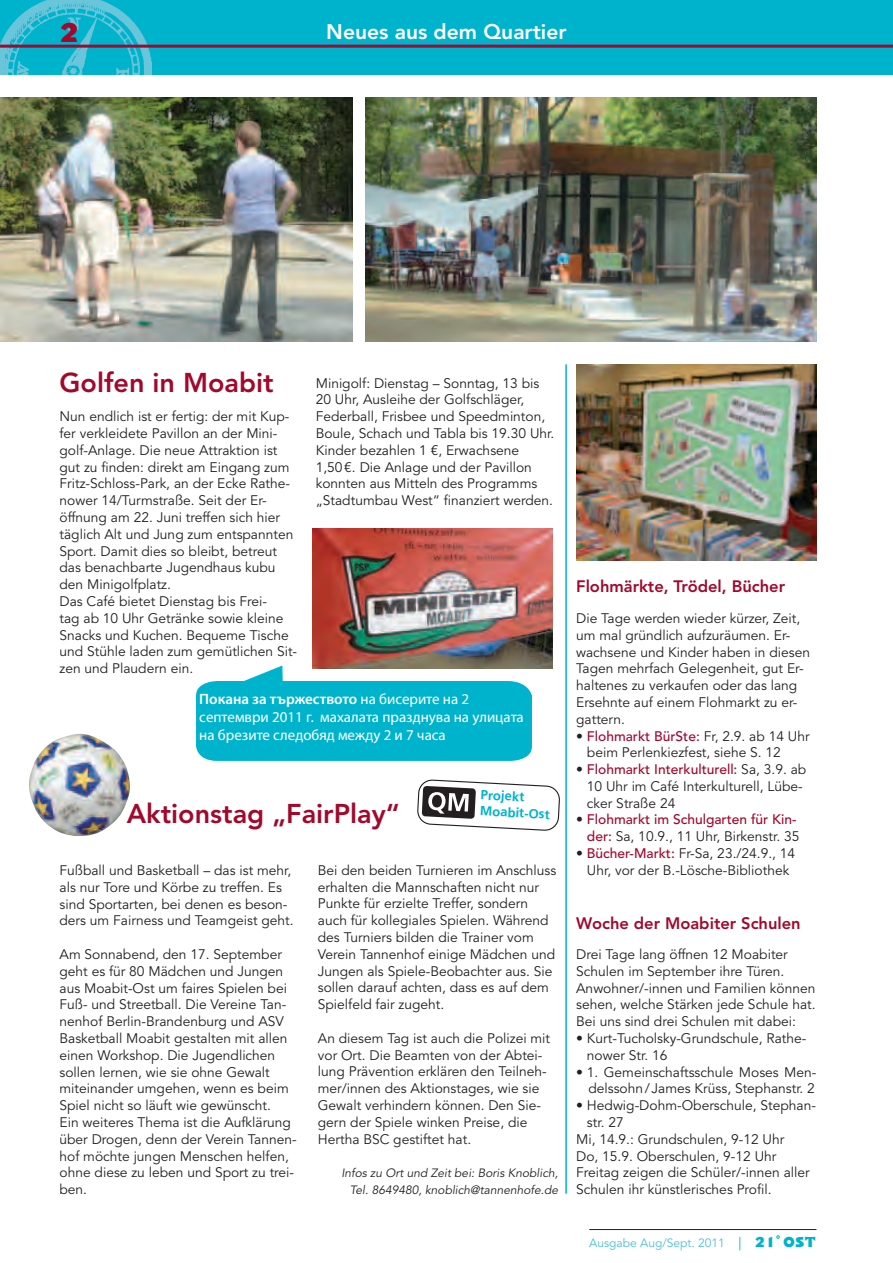
<style>
.page{position:relative;width:893px;height:1263px;background:#fff}
.page>*{position:absolute;margin:0;border:0;box-sizing:border-box;transform-origin:0 0}
.t1{font:800 27px "Avenir LT Pro";color:#a2082b}
.t2{font:25.5px "Nimrod";color:#a2082b}
.t3{font:800 21px "Avenir LT Pro";color:#fff}
.t4{font:800 16.5px "Avenir LT Pro";color:#a2082b}
.t5{font:15px/18px "Myriad Pro";color:#fff}
.t6{font:13.8px/16.8px "Avenir LT Pro";color:#231f20}
.t7{font:500 13.8px "Avenir";color:#a2082b}
.t8{font:700 13.5px/16.2px "Frutiger 65";color:#00b3cd}
.t9{font:italic 12px/16.8px "Avenir LT Pro";color:#231f20;text-align:right}
.t10{font:12px "Avenir LT Pro";color:#4dbed5}
.s1{font-weight:600}
.s2{font-family:"Avenir LT Pro";font-weight:400;color:#231f20}
.s3{font-family:"Avenir";font-weight:500;color:#a2082b}
.s4{font-size:13.5px;color:#00b3cd}
.s5{font-family:"Nimrod";font-size:13.5px;color:#00b3cd}
</style>
<div class="page">
<div style="left:0;top:0;width:893px;height:74px;background:#00b3cd"></div>
<hr style="left:589px;top:1229px;width:227px;height:1px;background:#231f20">
<img style="left:0;top:0;width:151px;height:74px">
<hr style="left:0;top:45px;width:893px;height:3px;background:#a2082b">
<img style="left:312px;top:529px;width:241px;height:140px">
<img style="left:0;top:97px;width:353px;height:245px">
<hr style="left:565px;top:364px;width:2px;height:830px;background:#00b3cd">
<img style="left:29px;top:734px;width:101px;height:102px">
<svg style="left:417px;top:780px;width:143px;height:50px"></svg>
<img style="left:576px;top:364px;width:240px;height:196px">
<img style="left:366px;top:97px;width:450px;height:245px">
<svg style="left:196px;top:665px;width:336px;height:96px;background:#27bcd1"></svg>
<h2 class="t2" style="left:60px;top:15px;width:22px">2</h2>
<h3 class="t3" style="left:326px;top:20px;width:242px">Neues aus dem Quartier</h3>
<h1 class="t1" style="left:60px;top:367px;width:216px">Golfen in Moabit</h1>
<p class="t6" style="left:60px;top:408px;width:239px">Nun endlich ist er fertig: der mit Kup&shy;fer verkleidete Pavillon an der Mini&shy;golf-Anlage. Die neue Attraktion ist gut zu finden: direkt am Eingang zum Fritz-Schloss-Park, an der Ecke Rathe&shy;nower 14/Turmstraße. Seit der Er&shy;öffnung am 22. Juni treffen sich hier täglich Alt und Jung zum entspannten Sport. Damit dies so bleibt, betreut das benachbarte Jugendhaus kubu den Minigolfplatz.<br>Das Café bietet Dienstag bis Frei-<br>tag ab 10 Uhr Getränke sowie kleine Snacks und Kuchen. Bequeme Tische und Stühle laden zum gemütlichen Sit&shy;zen und Plaudern ein.</p>
<p class="t6" style="left:316px;top:375px;width:240px">Minigolf: Dienstag – Sonntag, 13 bis 20 Uhr, Ausleihe der Golfschläger, Federball, Frisbee und Speedminton, Boule, Schach und Tabla bis 19.30 Uhr.<br>Kinder bezahlen 1 €, Erwachsene 1,50€. Die Anlage und der Pavillon konnten aus Mitteln des Programms „Stadtumbau West“ finanziert werden.</p>
<p class="t5" style="left:199px;top:690px;width:326px"><span class="s1">Покана за тържеството</span> на бисерите на 2 сeптември 2011 г. махалата празднува на улицата на брезите следобяд между 2 и 7 часа</p>
<p class="t8" style="left:481px;top:786px;width:71px;rotate:3deg">Projekt<br>Moabit-Ost</p>
<h1 class="t1" style="left:127px;top:797px;width:275px">Aktionstag „FairPlay“</h1>
<p class="t6" style="left:60px;top:862px;width:236px">Fußball und Basketball – das ist mehr, als nur Tore und Körbe zu treffen. Es sind Sportarten, bei denen es beson&shy;ders um Fairness und Teamgeist geht.</p>
<p class="t6" style="left:60px;top:946px;width:239px">Am Sonnabend, den 17. September geht es für 80 Mädchen und Jungen aus Moabit-Ost um faires Spielen bei Fuß- und Streetball. Die Vereine Tan&shy;nenhof Berlin-Brandenburg und ASV Basketball Moabit gestalten mit allen einen Workshop. Die Jugendlichen sollen lernen, wie sie ohne Gewalt miteinander umgehen, wenn es beim Spiel nicht so läuft wie gewünscht.<br>Ein weiteres Thema ist die Aufklärung über Drogen, denn der Verein Tannen&shy;hof möchte jungen Menschen helfen, ohne diese zu leben und Sport zu trei&shy;ben.</p>
<p class="t6" style="left:318px;top:862px;width:240px">Bei den beiden Turnieren im Anschluss erhalten die Mannschaften nicht nur Punkte für erzielte Treffer, sondern auch für kollegiales Spielen. Während des Turniers bilden die Trainer vom Verein Tannenhof einige Mädchen und Jungen als Spiele-Beobachter aus. Sie sollen darauf achten, dass es auf dem Spielfeld fair zugeht.</p>
<p class="t6" style="left:318px;top:1030px;width:234px">An diesem Tag ist auch die Polizei mit vor Ort. Die Beamten von der Abtei&shy;lung Prävention erklären den Teilneh&shy;mer/innen des Aktionstages, wie sie Gewalt verhindern können. Den Sie&shy;gern der Spiele winken Preise, die Hertha BSC gestiftet hat.</p>
<p class="t9" style="left:341px;top:1165px;width:218px">Infos zu Ort und Zeit bei: Boris Knoblich,<br>Tel. 8649480, knoblich@tannenhofe.de</p>
<p class="t4" style="left:576px;top:577px;width:210px">Flohmärkte, Trödel, Bücher</p>
<p class="t6" style="left:576px;top:610px;width:235px">Die Tage werden wieder kürzer, Zeit, um mal gründlich aufzuräumen. Er&shy;wachsene und Kinder haben in diesen<br>Tagen mehrfach Gelegenheit, gut Er&shy;haltenes zu verkaufen oder das lang<br>Ersehnte auf einem Flohmarkt zu er&shy;gattern.</p>
<p class="t7" style="left:576px;top:728px;width:235px"><span class="s2">•</span> Flohmarkt BürSte: <span class="s2">Fr, 2.9. ab 14 Uhr</span></p>
<p class="t6" style="left:587px;top:744px;width:195px">beim Perlenkiezfest, siehe S. 12</p>
<p class="t7" style="left:576px;top:761px;width:232px"><span class="s2">•</span> Flohmarkt Interkulturell: <span class="s2">Sa, 3.9. ab</span></p>
<p class="t6" style="left:587px;top:778px;width:217px">10 Uhr im Café Interkulturell, Lübe&shy;cker Straße 24</p>
<p class="t7" style="left:576px;top:812px;width:222px"><span class="s2">•</span> Flohmarkt im Schulgarten für Kin-</p>
<p class="t6" style="left:587px;top:828px;width:214px"><span class="s3">der:</span> Sa, 10.9., 11 Uhr, Birkenstr. 35</p>
<p class="t6" style="left:576px;top:845px;width:221px;text-align:center">• <span class="s3">Bücher-Markt:</span> Fr-Sa, 23./24.9., 14<br>Uhr, vor der B.-Lösche-Bibliothek</p>
<p class="t4" style="left:576px;top:913px;width:226px">Woche der Moabiter Schulen</p>
<p class="t6" style="left:576px;top:946px;width:241px">Drei Tage lang öffnen 12 Moabiter Schulen im September ihre Türen.<br>Anwohner/-innen und Familien können sehen, welche Stärken jede Schule hat.<br>Bei uns sind drei Schulen mit dabei:</p>
<p class="t6" style="left:587px;top:1030px;width:221px;text-indent:-11px">• Kurt-Tucholsky-Grundschule, Rathe&shy;nower Str. 16</p>
<p class="t6" style="left:576px;top:1064px;width:242px;text-align:right">• 1. Gemeinschaftsschule Moses Men&shy;delssohn/ James Krüss, Stephanstr. 2</p>
<p class="t6" style="left:576px;top:1097px;width:241px">• Hedwig-Dohm-Oberschule, Stephan-</p>
<p class="t6" style="left:587px;top:1114px;width:38px">str. 27</p>
<p class="t6" style="left:576px;top:1131px;width:210px">Mi, 14.9.: Grundschulen, 9-12 Uhr</p>
<p class="t6" style="left:576px;top:1147px;width:202px">Do, 15.9. Oberschulen, 9-12 Uhr</p>
<p class="t6" style="left:576px;top:1164px;width:235px">Freitag zeigen die Schüler/-innen aller</p>
<p class="t6" style="left:576px;top:1181px;width:197px">Schulen ihr künstlerisches Profil.</p>
<p class="t10" style="left:589px;top:1235px;width:229px">Ausgabe Aug/Sept. 2011 <span class="s4">|</span> <span class="s5">21˚ OST</span></p>
</div>
